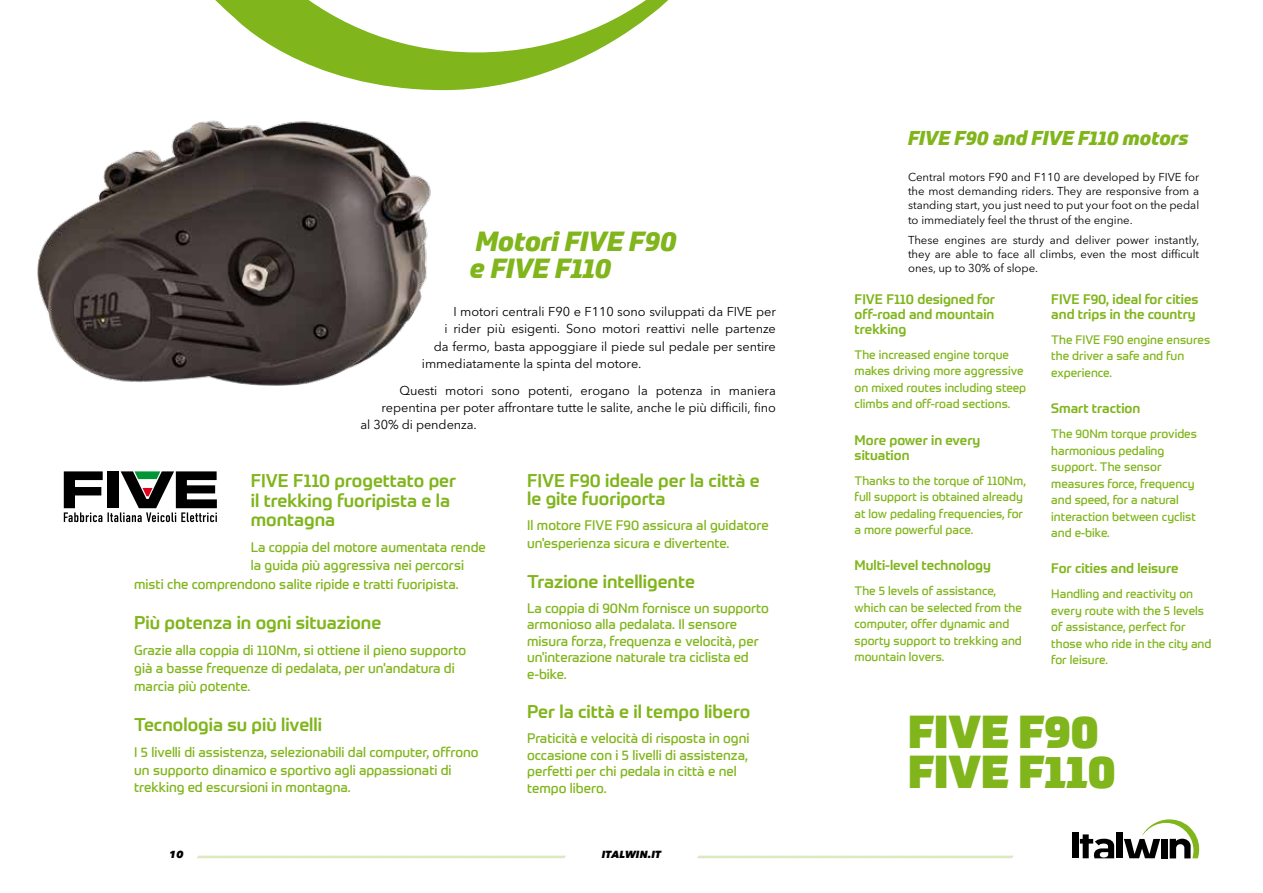
<style>
.page{position:relative;width:1263px;height:893px;background:#fff}
.page>*{position:absolute;margin:0;border:0;box-sizing:border-box;transform-origin:0 0}
.t1{font:900 45px/40.5px "Prometo";color:#80b51b}
.t2{font:italic 800 27px/27px "Prometo";color:#80b51b}
.t3{font:italic 800 19.5px "Prometo";color:#80b51b}
.t4{font:500 18px/19.2px "Prometo";color:#80b51b}
.t5{font:13.5px/16.5px "Prometo";color:#80b51b}
.t6{font:500 13.5px/15px "Prometo";color:#80b51b}
.t7{font:12.75px "Avenir Next LT Pro";letter-spacing:-.005em;color:#000}
.t8{font:12px/16.5px "Prometo";color:#80b51b}
.t9{font:11.4px/14.2px "Avenir Next LT Pro";letter-spacing:-.005em;color:#000;text-align:justify}
.t10{font:italic 800 10.2px "Avenir Next LT Pro";color:#000}
</style>
<div class="page">
<svg style="left:215px;top:0;width:454px;height:90px"></svg>
<img style="left:37px;top:120px;width:394px;height:266px">
<div style="left:1071px;top:833px;width:7px;height:25px;background:#000"></div>
<div style="left:1116px;top:832px;width:6px;height:26px;background:#000"></div>
<svg style="left:1124px;top:819px;width:76px;height:39px"></svg>
<svg style="left:1080px;top:834px;width:34px;height:24px"></svg>
<svg style="left:196px;top:855px;width:370px;height:4px"></svg>
<svg style="left:697px;top:855px;width:317px;height:4px"></svg>
<svg style="left:64px;top:471px;width:153px;height:51px"></svg>
<h2 class="t2" style="left:470px;top:227px;width:208px">Motori FIVE F90 e FIVE F110</h2>
<p class="t7" style="left:453px;top:304px;width:324px">I motori centrali F90 e F110 sono sviluppati da FIVE per</p>
<p class="t7" style="left:444px;top:321px;width:333px">i rider più esigenti. Sono motori reattivi nelle partenze</p>
<p class="t7" style="left:434px;top:338px;width:344px">da fermo, basta appoggiare il piede sul pedale per sentire</p>
<p class="t7" style="left:422px;top:356px;width:221px">immediatamente la spinta del motore.</p>
<p class="t7" style="left:399px;top:383px;width:378px">Questi motori sono potenti, erogano la potenza in maniera</p>
<p class="t7" style="left:381px;top:400px;width:396px">repentina per poter affrontare tutte le salite, anche le più difficili, fino</p>
<p class="t7" style="left:360px;top:417px;width:118px">al 30% di pendenza.</p>
<h3 class="t4" style="left:251px;top:471px;width:207px">FIVE F110 progettato per il trekking fuoripista e la montagna</h3>
<p class="t5" style="left:251px;top:538px;width:236px;line-height:17.7px">La coppia del motore aumentata rende la guida più aggressiva nei percorsi</p>
<p class="t5" style="left:134px;top:575px;width:326px">misti che comprendono salite ripide e tratti fuoripista.</p>
<h3 class="t4" style="left:134px;top:613px;width:248px">Più potenza in ogni situazione</h3>
<p class="t5" style="left:134px;top:641px;width:333px;line-height:17.7px">Grazie alla coppia di 110Nm, si ottiene il pieno supporto già a basse frequenze di pedalata, per un'andatura di marcia più potente.</p>
<h3 class="t4" style="left:134px;top:715px;width:189px">Tecnologia su più livelli</h3>
<p class="t5" style="left:134px;top:743px;width:346px;line-height:17.7px">I 5 livelli di assistenza, selezionabili dal computer, offrono un supporto dinamico e sportivo agli appassionati di trekking ed escursioni in montagna.</p>
<h3 class="t4" style="left:527px;top:472px;width:234px;line-height:18px">FIVE F90 ideale per la città e le gite fuoriporta</h3>
<p class="t5" style="left:527px;top:516px;width:243px;line-height:18px">Il motore FIVE F90 assicura al guidatore un'esperienza sicura e divertente.</p>
<h3 class="t4" style="left:527px;top:572px;width:169px">Trazione intelligente</h3>
<p class="t5" style="left:527px;top:600px;width:243px">La coppia di 90Nm fornisce un supporto armonioso alla pedalata. Il sensore misura forza, frequenza e velocità, per un'interazione naturale tra ciclista ed e-bike.</p>
<h3 class="t4" style="left:527px;top:702px;width:225px">Per la città e il tempo libero</h3>
<p class="t5" style="left:527px;top:730px;width:224px">Praticità e velocità di risposta in ogni occasione con i 5 livelli di assistenza, perfetti per chi pedala in città e nel tempo libero.</p>
<p class="t10" style="left:169px;top:848px;width:16px">10</p>
<p class="t10" style="left:602px;top:848px;width:61px">ITALWIN.IT</p>
<h3 class="t3" style="left:908px;top:126px;width:282px">FIVE F90 and FIVE F110 motors</h3>
<p class="t9" style="left:908px;top:170px;width:293px">Central motors F90 and F110 are developed by FIVE for the most demanding riders. They are responsive from a standing start, you just need to put your foot on the pedal to immediately feel the thrust of the engine.</p>
<p class="t9" style="left:908px;top:233px;width:293px">These engines are sturdy and deliver power instantly, they are able to face all climbs, even the most difficult ones, up to 30% of slope.</p>
<p class="t6" style="left:855px;top:291px;width:142px;text-align:justify">FIVE F110 designed for off-road and mountain trekking</p>
<p class="t8" style="left:855px;top:346px;width:173px">The increased engine torque makes driving more aggressive on mixed routes including steep climbs and off-road sections.</p>
<p class="t6" style="left:855px;top:432px;width:127px">More power in every situation</p>
<p class="t8" style="left:855px;top:472px;width:173px">Thanks to the torque of 110Nm, full support is obtained already at low pedaling frequencies, for a more powerful pace.</p>
<p class="t6" style="left:855px;top:558px;width:138px">Multi-level technology</p>
<p class="t8" style="left:855px;top:583px;width:169px">The 5 levels of assistance, which can be selected from the computer, offer dynamic and sporty support to trekking and mountain lovers.</p>
<p class="t6" style="left:1051px;top:291px;width:149px">FIVE F90, ideal for cities and trips in the country</p>
<p class="t8" style="left:1051px;top:331px;width:160px">The FIVE F90 engine ensures the driver a safe and fun experience.</p>
<p class="t6" style="left:1051px;top:401px;width:91px">Smart traction</p>
<p class="t8" style="left:1051px;top:425px;width:147px">The 90Nm torque provides harmonious pedaling support. The sensor measures force, frequency and speed, for a natural interaction between cyclist and e-bike.</p>
<p class="t6" style="left:1051px;top:561px;width:129px">For cities and leisure</p>
<p class="t8" style="left:1051px;top:586px;width:162px">Handling and reactivity on every route with the 5 levels of assistance, perfect for those who ride in the city and for leisure.</p>
<h1 class="t1" style="left:908px;top:712px;width:209px">FIVE F90<br>FIVE F110</h1>
</div>
